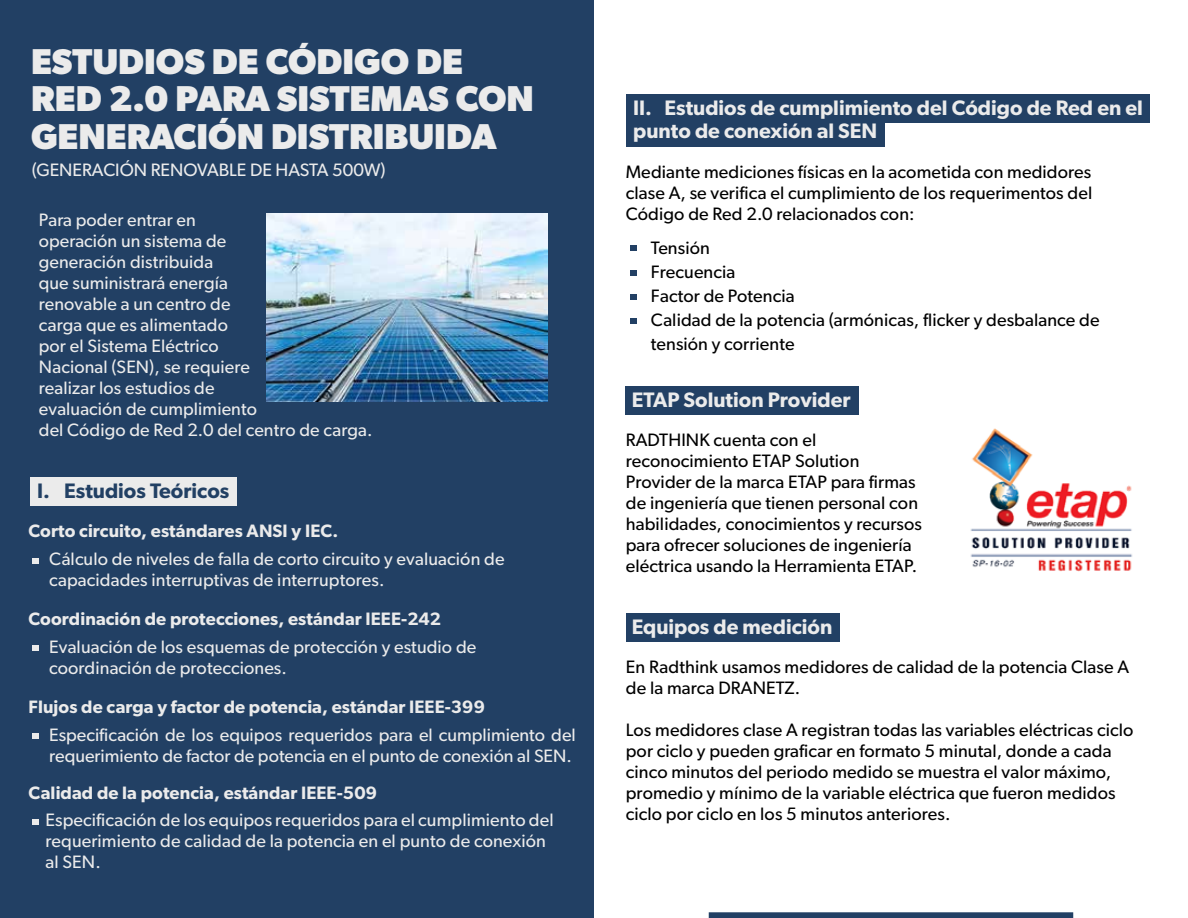
<style>
.page{position:relative;width:1188px;height:918px;background:#fff}
.page>*{position:absolute;margin:0;border:0;box-sizing:border-box;transform-origin:0 0}
.t1{font:700 36px/37.5px "Gibson";color:#ebebeb}
.t2{font:600 21px/22.5px "Gibson";color:#ebebeb}
.t3{font:600 21px "Gibson";color:#224064}
.t4{font:18px/21px "Gibson";letter-spacing:.005em;color:#000}
.t5{font:18px/21px "Gibson";letter-spacing:.005em;color:#ebebeb}
.t6{font:600 18px "Gibson";letter-spacing:.005em;color:#ebebeb}
</style>
<div class="page">
<div style="left:0;top:0;width:594px;height:918px;background:#224064"></div>
<div style="left:709px;top:912px;width:364px;height:6px;background:#224064"></div>
<div style="left:630px;top:245px;width:7px;height:6px;background:#224064"></div>
<div style="left:630px;top:270px;width:7px;height:6px;background:#224064"></div>
<div style="left:630px;top:294px;width:7px;height:6px;background:#224064"></div>
<div style="left:630px;top:318px;width:7px;height:6px;background:#224064"></div>
<div style="left:626px;top:95px;width:524px;height:28px;background:#224064"></div>
<div style="left:626px;top:118px;width:259px;height:29px;background:#224064"></div>
<div style="left:626px;top:613px;width:213px;height:29px;background:#224064"></div>
<div style="left:625px;top:387px;width:234px;height:28px;background:#224064"></div>
<img style="left:970px;top:428px;width:163px;height:144px">
<svg style="left:33px;top:558px;width:6px;height:6px"></svg>
<svg style="left:33px;top:645px;width:6px;height:6px"></svg>
<svg style="left:33px;top:733px;width:6px;height:6px"></svg>
<svg style="left:33px;top:819px;width:6px;height:6px"></svg>
<div style="left:30px;top:477px;width:207px;height:29px;background:#ebebeb"></div>
<img style="left:267px;top:214px;width:280px;height:188px">
<h1 class="t1" style="left:31px;top:42px;width:504px">ESTUDIOS DE CÓDIGO DE<br>RED 2.0 PARA SISTEMAS CON<br>GENERACIÓN DISTRIBUIDA</h1>
<p class="t5" style="left:32px;top:159px;width:355px">(GENERACIÓN RENOVABLE DE HASTA 500W)</p>
<p class="t5" style="left:39px;top:209px;width:335px">Para poder entrar en<br>operación un sistema de<br>generación distribuida<br>que suministrará energía<br>renovable a un centro de<br>carga que es alimentado<br>por el Sistema Eléctrico<br>Nacional (SEN), se requiere<br>realizar los estudios de<br>evaluación de cumplimiento<br>del Código de Red 2.0 del centro de carga.</p>
<p class="t3" style="left:37px;top:478px;width:194px">I. Estudios Teóricos</p>
<p class="t6" style="left:29px;top:520px;width:311px">Corto circuito, estándares ANSI y IEC.</p>
<p class="t5" style="left:49px;top:548px;width:457px">Cálculo de niveles de falla de corto circuito y evaluación de capacidades interruptivas de interruptores.</p>
<p class="t6" style="left:29px;top:608px;width:414px">Coordinación de protecciones, estándar IEEE-242</p>
<p class="t5" style="left:49px;top:636px;width:429px">Evaluación de los esquemas de protección y estudio de coordinación de protecciones.</p>
<p class="t6" style="left:29px;top:696px;width:458px">Flujos de carga y factor de potencia, estándar IEEE-399</p>
<p class="t5" style="left:49px;top:724px;width:528px">Especificación de los equipos requeridos para el cumplimiento del requerimiento de factor de potencia en el punto de conexión al SEN.</p>
<p class="t6" style="left:29px;top:782px;width:350px">Calidad de la potencia, estándar IEEE-509</p>
<p class="t5" style="left:46px;top:809px;width:510px">Especificación de los equipos requeridos para el cumplimiento del requerimiento de calidad de la potencia en el punto de conexión al SEN.</p>
<p class="t2" style="left:633px;top:97px;width:511px">II. Estudios de cumplimiento del Código de Red en el punto de conexión al SEN</p>
<p class="t4" style="left:626px;top:161px;width:468px;text-align:justify">Mediante mediciones físicas en la acometida con medidores clase A, se verifica el cumplimiento de los requerimentos del Código de Red 2.0 relacionados con:</p>
<p class="t4" style="left:651px;top:236px;width:450px;line-height:24px">Tensión<br>Frecuencia<br>Factor de Potencia<br>Calidad de la potencia (armónicas, flicker y desbalance de tensión y corriente</p>
<p class="t2" style="left:632px;top:388px;width:220px">ETAP Solution Provider</p>
<p class="t4" style="left:626px;top:429px;width:298px">RADTHINK cuenta con el reconocimiento ETAP Solution Provider de la marca ETAP para firmas de ingeniería que tienen personal con habilidades, conocimientos y recursos para ofrecer soluciones de ingeniería eléctrica usando la Herramienta ETAP.</p>
<p class="t2" style="left:632px;top:615px;width:202px">Equipos de medición</p>
<p class="t4" style="left:626px;top:656px;width:505px">En Radthink usamos medidores de calidad de la potencia Clase A de la marca DRANETZ.</p>
<p class="t4" style="left:626px;top:719px;width:509px">Los medidores clase A registran todas las variables eléctricas ciclo por ciclo y pueden graficar en formato 5 minutal, donde a cada cinco minutos del periodo medido se muestra el valor máximo, promedio y mínimo de la variable eléctrica que fueron medidos ciclo por ciclo en los 5 minutos anteriores.</p>
</div>
